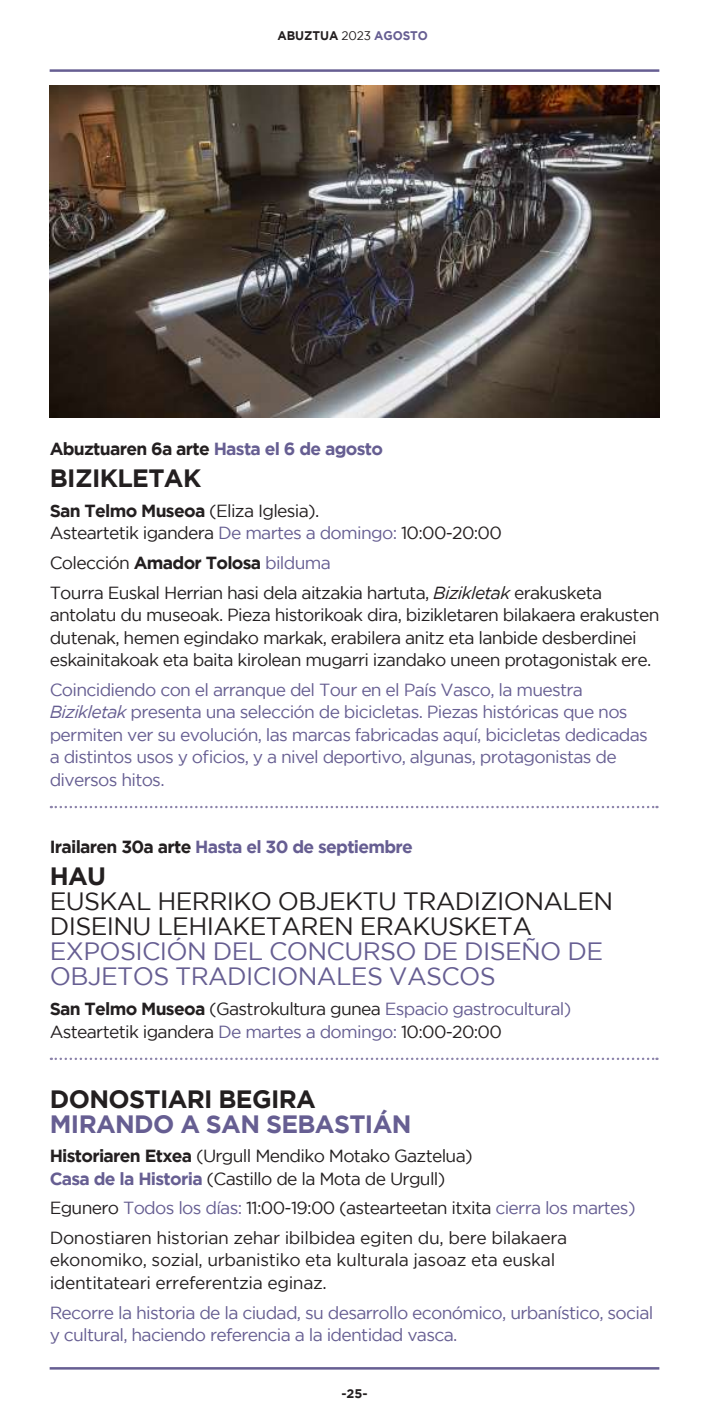
<style>
.page{position:relative;width:709px;height:1418px;background:#fff}
.page>*{position:absolute;margin:0;border:0;box-sizing:border-box;transform-origin:0 0}
.t1{font:25px/25px "Gotham";letter-spacing:-.025em;color:#231f20}
.t2{font:25px/25px "Gotham";letter-spacing:-.025em;color:#665e92}
.t3{font:700 25px "Gotham";letter-spacing:-.025em;color:#231f20}
.t4{font:700 25px "Gotham";letter-spacing:-.025em;color:#665e92}
.t5{font:17.5px/22.5px "Gotham";letter-spacing:-.04em;color:#231f20}
.t6{font:17.5px/22.5px "Gotham";letter-spacing:-.04em;color:#665e92}
.t7{font:17.5px/22.5px "Gotham";letter-spacing:-.02em;color:#231f20}
.t8{font:700 17.5px "Gotham";letter-spacing:-.04em;color:#665e92}
.t9{font:700 17.5px "Gotham";letter-spacing:-.04em;color:#231f20}
.t10{font:700 12.5px "Gotham";letter-spacing:-.005em;color:#231f20;scale:.95 1}
.t11{font:700 12.5px "Gotham";letter-spacing:-.005em;color:#231f20}
.s1{font-weight:400}
.s2{color:#665e92}
.s3{font-weight:700}
.s4{font-style:italic}
.s5{color:#231f20}
.s6{font-weight:700;color:#665e92}
</style>
<div class="page">
<hr style="left:50px;top:69px;width:609px;height:3px;background:#665e92">
<hr style="left:50px;top:1366px;width:609px;height:3px;background:#665e92">
<img style="left:50px;top:86px;width:609px;height:331px">
<svg style="left:51px;top:805px;width:606px;height:3px"></svg>
<svg style="left:51px;top:1057px;width:606px;height:3px"></svg>
<p class="t10" style="left:277px;top:28px;width:160px">ABUZTUA <span class="s1">2023</span> <span class="s2">AGOSTO</span></p>
<p class="t9" style="left:50px;top:439px;width:335px">Abuztuaren 6a arte <span class="s2">Hasta el 6 de agosto</span></p>
<h1 class="t3" style="left:50px;top:464px;width:153px">BIZIKLETAK</h1>
<p class="t5" style="left:50px;top:499px;width:454px"><span class="s3">San Telmo Museoa</span> (Eliza Iglesia).<br>Asteartetik igandera <span class="s2">De martes a domingo:</span> 10:00-20:00</p>
<p class="t5" style="left:50px;top:547px;width:554px;line-height:29.5px">Colección <span class="s3">Amador Tolosa</span> <span class="s2">bilduma<br></span>Tourra Euskal Herrian hasi dela aitzakia hartuta, <span class="s4">Bizikletak</span> erakusketa</p>
<p class="t5" style="left:50px;top:603px;width:611px">antolatu du museoak. Pieza historikoak dira, bizikletaren bilakaera erakusten dutenak, hemen egindako markak, erabilera anitz eta lanbide desberdinei eskainitakoak eta baita kirolean mugarri izandako uneen protagonistak ere.</p>
<p class="t6" style="left:50px;top:678px;width:599px">Coincidiendo con el arranque del Tour en el País Vasco, la muestra <span class="s4">Bizikletak</span> presenta una selección de bicicletas. Piezas históricas que nos permiten ver su evolución, las marcas fabricadas aquí, bicicletas dedicadas a distintos usos y oficios, y a nivel deportivo, algunas, protagonistas de diversos hitos.</p>
<p class="t8" style="left:50px;top:837px;width:365px"><span class="s5">Irailaren 30a arte</span> Hasta el 30 de septiembre</p>
<h1 class="t3" style="left:50px;top:862px;width:58px">HAU</h1>
<h1 class="t1" style="left:50px;top:888px;width:565px">EUSKAL HERRIKO OBJEKTU TRADIZIONALEN<br>DISEINU LEHIAKETAREN ERAKUSKETA</h1>
<h1 class="t2" style="left:50px;top:938px;width:554px">EXPOSICIÓN DEL CONCURSO DE DISEÑO DE<br>OBJETOS TRADICIONALES VASCOS</h1>
<p class="t5" style="left:50px;top:997px;width:523px"><span class="s3">San Telmo Museoa</span> (Gastrokultura gunea <span class="s2">Espacio gastrocultural)<br></span>Asteartetik igandera <span class="s2">De martes a domingo:</span> 10:00-20:00</p>
<h1 class="t3" style="left:50px;top:1084px;width:267px">DONOSTIARI BEGIRA</h1>
<h1 class="t4" style="left:50px;top:1109px;width:363px">MIRANDO A SAN SEBASTIÁN</h1>
<p class="t5" style="left:50px;top:1144px;width:424px"><span class="s3">Historiaren Etxea</span> (Urgull Mendiko Motako Gaztelua)<br><span class="s6">Casa de la Historia</span> (Castillo de la Mota de Urgull)</p>
<p class="t5" style="left:50px;top:1192px;width:587px;line-height:29.5px">Egunero <span class="s2">Todos los días:</span> 11:00-19:00 (astearteetan itxita <span class="s2">cierra los martes)<br></span>Donostiaren historian zehar ibilbidea egiten du, bere bilakaera</p>
<p class="t7" style="left:50px;top:1248px;width:507px">ekonomiko, sozial, urbanistiko eta kulturala jasoaz eta euskal identitateari erreferentzia eginaz.</p>
<p class="t6" style="left:50px;top:1300px;width:605px">Recorre la historia de la ciudad, su desarrollo económico, urbanístico, social y cultural, haciendo referencia a la identidad vasca.</p>
<p class="t11" style="left:341px;top:1385px;width:28px">-25-</p>
</div>
